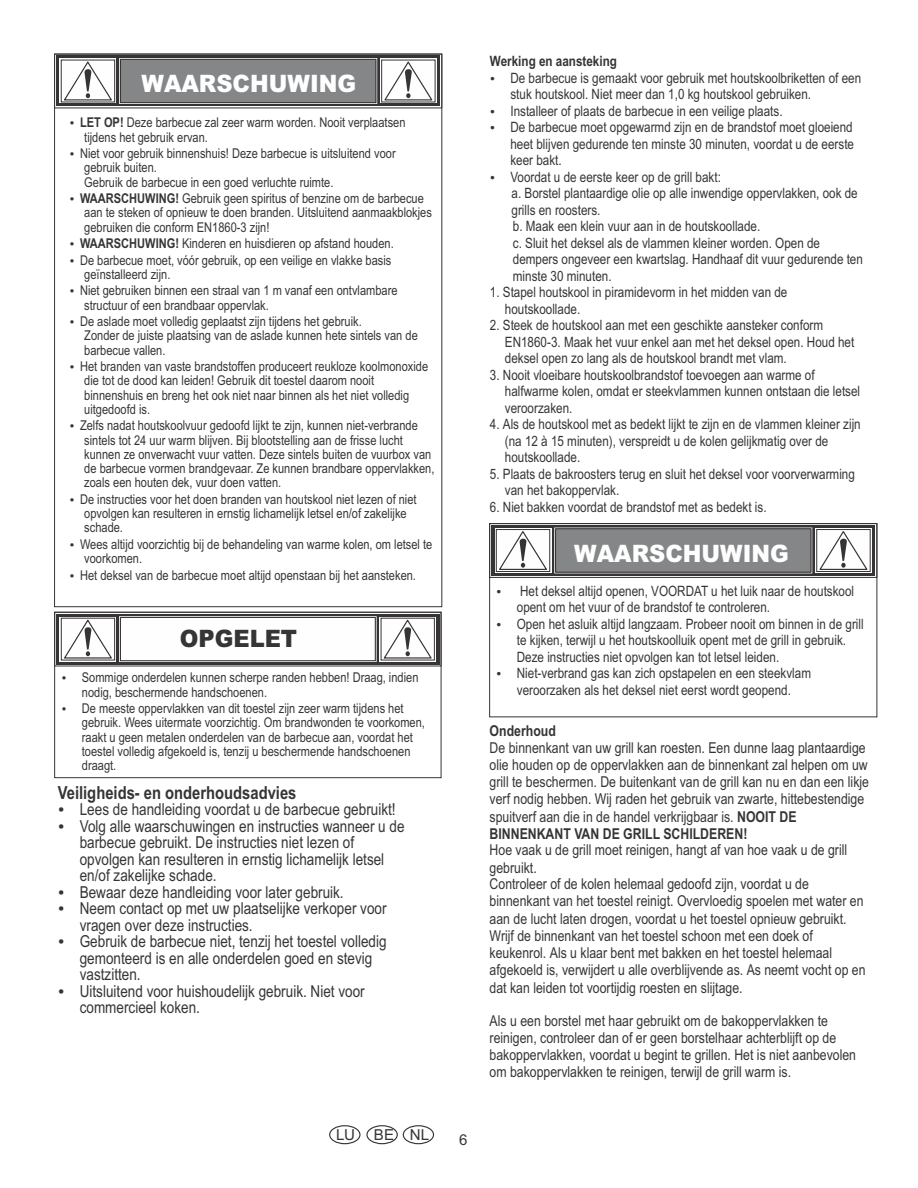
<style>
.page{position:relative;width:918px;height:1188px;background:#fff}
.page>*{position:absolute;margin:0;border:0;box-sizing:border-box;transform-origin:0 0}
.t1{font:900 24px "Arial";color:#fefefe;scale:.94 1}
.t2{font:900 24px "Arial";color:#373435;scale:.94 1}
.t3{font:700 18px "Arial Narrow";color:#373435}
.t4{font:16.5px/16.5px "Arial Narrow";color:#373435}
.t5{font:15.15px "Arial";color:#373435}
.t6{font:15px/17.2px "Arial Narrow";color:#373435}
.t7{font:700 15px "Arial Narrow";color:#373435}
.t8{font:15px "Arial";color:#373435}
.t9{font:14.25px/16.5px "Arial Narrow";color:#373435}
.t10{font:700 14.25px "Arial Narrow";color:#373435}
.t11{font:13.5px/14.2px "Arial Narrow";color:#373435}
.s1{font-weight:700}
</style>
<div class="page">
<div style="left:329px;top:1125px;width:32px;height:19px;border:1px solid #373435;border-radius:50%"></div>
<div style="left:366px;top:1125px;width:32px;height:19px;border:1px solid #373435;border-radius:50%"></div>
<div style="left:403px;top:1125px;width:31px;height:19px;border:1px solid #373435;border-radius:50%"></div>
<div style="left:489px;top:523px;width:388px;height:55px;border:1px solid #373435"></div>
<div style="left:489px;top:523px;width:388px;height:194px;border:1px solid #373435"></div>
<svg style="left:491px;top:525px;width:384px;height:51px;background:#4d4b4b"></svg>
<div style="left:815px;top:528px;width:57px;height:45px;background:#fefefe"></div>
<div style="left:816px;top:529px;width:55px;height:43px;border:1px solid #373435"></div>
<svg style="left:818px;top:527px;width:51px;height:44px"></svg>
<svg style="left:555px;top:528px;width:257px;height:45px;background:#808284"></svg>
<svg style="left:495px;top:528px;width:56px;height:45px"></svg>
<div style="left:496px;top:529px;width:54px;height:43px;border:1px solid #373435"></div>
<svg style="left:497px;top:530px;width:52px;height:41px"></svg>
<div style="left:54px;top:612px;width:387px;height:54px;border:1px solid #373435"></div>
<div style="left:54px;top:612px;width:387px;height:166px;border:1px solid #373435"></div>
<div style="left:56px;top:614px;width:383px;height:50px;background:#373435"></div>
<svg style="left:379px;top:617px;width:57px;height:45px"></svg>
<div style="left:381px;top:618px;width:54px;height:42px;border:1px solid #373435"></div>
<div style="left:119px;top:616px;width:258px;height:46px;border:1px solid #fefefe"></div>
<svg style="left:382px;top:617px;width:51px;height:42px;background:#dfdfdf"></svg>
<svg style="left:120px;top:617px;width:256px;height:45px;background:#f3f2f3"></svg>
<div style="left:60px;top:617px;width:56px;height:45px;background:#8d8b8c"></div>
<div style="left:61px;top:618px;width:54px;height:42px;border:1px solid #373435"></div>
<svg style="left:62px;top:619px;width:51px;height:40px;background:#e2e2e2"></svg>
<div style="left:56px;top:56px;width:384px;height:50px;background:#373435"></div>
<div style="left:380px;top:59px;width:57px;height:44px;background:#858383"></div>
<div style="left:381px;top:60px;width:54px;height:42px;border:1px solid #373435"></div>
<div style="left:119px;top:58px;width:258px;height:46px;border:1px solid #fefefe"></div>
<svg style="left:383px;top:60px;width:51px;height:41px;background:#e0e0e0"></svg>
<div style="left:120px;top:59px;width:257px;height:44px;background:#848688"></div>
<svg style="left:60px;top:59px;width:56px;height:44px"></svg>
<div style="left:61px;top:60px;width:54px;height:42px;border:1px solid #373435"></div>
<svg style="left:62px;top:60px;width:51px;height:41px;background:#e0e0e0"></svg>
<h1 class="t1" style="left:142px;top:75px;width:230px">WAARSCHUWING</h1>
<p class="t11" style="left:84px;top:117px;width:323px;text-indent:-4px"><span class="s1">LET OP!</span> Deze barbecue zal zeer warm worden. Nooit verplaatsen tijdens het gebruik ervan.</p>
<p class="t11" style="left:84px;top:148px;width:313px;text-indent:-4px">Niet voor gebruik binnenshuis! Deze barbecue is uitsluitend voor gebruik buiten.<br>Gebruik de barbecue in een goed verluchte ruimte.</p>
<p class="t11" style="left:84px;top:193px;width:349px;text-indent:-4px"><span class="s1">WAARSCHUWING!</span> Gebruik geen spiritus of benzine om de barbecue aan te steken of opnieuw te doen branden. Uitsluitend aanmaakblokjes gebruiken die conform EN1860-3 zijn!</p>
<p class="t11" style="left:80px;top:236px;width:315px;line-height:16.5px"><span class="s1">WAARSCHUWING!</span> Kinderen en huisdieren op afstand houden.<br>De barbecue moet, vóór gebruik, op een veilige en vlakke basis</p>
<p class="t11" style="left:80px;top:267px;width:319px;line-height:16.5px;text-indent:4px">geïnstalleerd zijn.<br>Niet gebruiken binnen een straal van 1 m vanaf een ontvlambare</p>
<p class="t11" style="left:80px;top:298px;width:283px;line-height:16.5px;text-indent:4px">structuur of een brandbaar oppervlak.<br>De aslade moet volledig geplaatst zijn tijdens het gebruik.</p>
<p class="t11" style="left:84px;top:330px;width:335px">Zonder de juiste plaatsing van de aslade kunnen hete sintels van de barbecue vallen.</p>
<p class="t11" style="left:84px;top:361px;width:345px;text-indent:-4px">Het branden van vaste brandstoffen produceert reukloze koolmonoxide die tot de dood kan leiden! Gebruik dit toestel daarom nooit binnenshuis en breng het ook niet naar binnen als het niet volledig uitgedoofd is.</p>
<p class="t11" style="left:84px;top:420px;width:352px;text-indent:-4px">Zelfs nadat houtskoolvuur gedoofd lijkt te zijn, kunnen niet-verbrande sintels tot 24 uur warm blijven. Bij blootstelling aan de frisse lucht kunnen ze onverwacht vuur vatten. Deze sintels buiten de vuurbox van de barbecue vormen brandgevaar. Ze kunnen brandbare oppervlakken, zoals een houten dek, vuur doen vatten.</p>
<p class="t11" style="left:84px;top:493px;width:334px;text-indent:-4px">De instructies voor het doen branden van houtskool niet lezen of niet opvolgen kan resulteren in ernstig lichamelijk letsel en/of zakelijke schade.</p>
<p class="t11" style="left:84px;top:538px;width:350px;text-indent:-4px">Wees altijd voorzichtig bij de behandeling van warme kolen, om letsel te voorkomen.</p>
<p class="t11" style="left:80px;top:569px;width:338px">Het deksel van de barbecue moet altijd openstaan bij het aansteken.</p>
<h1 class="t2" style="left:180px;top:629px;width:126px">OPGELET</h1>
<p class="t11" style="left:82px;top:672px;width:338px">Sommige onderdelen kunnen scherpe randen hebben! Draag, indien nodig, beschermende handschoenen.</p>
<p class="t11" style="left:82px;top:702px;width:345px">De meeste oppervlakken van dit toestel zijn zeer warm tijdens het gebruik. Wees uitermate voorzichtig. Om brandwonden te voorkomen, raakt u geen metalen onderdelen van de barbecue aan, voordat het toestel volledig afgekoeld is, tenzij u beschermende handschoenen draagt.</p>
<h2 class="t3" style="left:58px;top:786px;width:240px">Veiligheids- en onderhoudsadvies</h2>
<p class="t4" style="left:80px;top:803px;width:326px">Lees de handleiding voordat u de barbecue gebruikt!<br>Volg alle waarschuwingen en instructies wanneer u de barbecue gebruikt. De instructies niet lezen of opvolgen kan resulteren in ernstig lichamelijk letsel en/of zakelijke schade.<br>Bewaar deze handleiding voor later gebruik.<br>Neem contact op met uw plaatselijke verkoper voor vragen over deze instructies.<br>Gebruik de barbecue niet, tenzij het toestel volledig gemonteerd is en alle onderdelen goed en stevig vastzitten.<br>Uitsluitend voor huishoudelijk gebruik. Niet voor commercieel koken.</p>
<p class="t5" style="left:336px;top:1129px;width:20px">LU</p>
<p class="t5" style="left:374px;top:1129px;width:57px">BE NL</p>
<p class="t8" style="left:459px;top:1135px;width:10px">6</p>
<p class="t10" style="left:490px;top:56px;width:129px">Werking en aansteking</p>
<p class="t9" style="left:510px;top:71px;width:354px">De barbecue is gemaakt voor gebruik met houtskoolbriketten of een stuk houtskool. Niet meer dan 1,0 kg houtskool gebruiken.<br>Installeer of plaats de barbecue in een veilige plaats.<br>De barbecue moet opgewarmd zijn en de brandstof moet gloeiend heet blijven gedurende ten minste 30 minuten, voordat u de eerste keer bakt.<br>Voordat u de eerste keer op de grill bakt:<br>a. Borstel plantaardige olie op alle inwendige oppervlakken, ook de grills en roosters.<br>b. Maak een klein vuur aan in de houtskoollade.<br>c. Sluit het deksel als de vlammen kleiner worden. Open de dempers ongeveer een kwartslag. Handhaaf dit vuur gedurende ten minste 30 minuten.</p>
<p class="t9" style="left:505px;top:285px;width:284px;text-indent:-15px">1. Stapel houtskool in piramidevorm in het midden van de houtskoollade.</p>
<p class="t9" style="left:505px;top:318px;width:351px;text-indent:-15px">2. Steek de houtskool aan met een geschikte aansteker conform<br>EN1860-3. Maak het vuur enkel aan met het deksel open. Houd het deksel open zo lang als de houtskool brandt met vlam.</p>
<p class="t9" style="left:505px;top:368px;width:357px;text-indent:-15px">3. Nooit vloeibare houtskoolbrandstof toevoegen aan warme of halfwarme kolen, omdat er steekvlammen kunnen ontstaan die letsel veroorzaken.</p>
<p class="t9" style="left:505px;top:417px;width:357px;text-indent:-15px">4. Als de houtskool met as bedekt lijkt te zijn en de vlammen kleiner zijn (na 12 à 15 minuten), verspreidt u de kolen gelijkmatig over de houtskoollade.</p>
<p class="t9" style="left:505px;top:467px;width:352px;text-indent:-15px">5. Plaats de bakroosters terug en sluit het deksel voor voorverwarming van het bakoppervlak.</p>
<p class="t9" style="left:490px;top:500px;width:278px">6. Niet bakken voordat de brandstof met as bedekt is.</p>
<h1 class="t1" style="left:574px;top:545px;width:230px">WAARSCHUWING</h1>
<p class="t9" style="left:517px;top:584px;width:348px">Het deksel altijd openen, VOORDAT u het luik naar de houtskool opent om het vuur of de brandstof te controleren.<br>Open het asluik altijd langzaam. Probeer nooit om binnen in de grill te kijken, terwijl u het houtskoolluik opent met de grill in gebruik.<br>Deze instructies niet opvolgen kan tot letsel leiden.<br>Niet-verbrand gas kan zich opstapelen en een steekvlam veroorzaken als het deksel niet eerst wordt geopend.</p>
<p class="t7" style="left:490px;top:725px;width:68px">Onderhoud</p>
<p class="t6" style="left:490px;top:740px;width:381px">De binnenkant van uw grill kan roesten. Een dunne laag plantaardige olie houden op de oppervlakken aan de binnenkant zal helpen om uw grill te beschermen. De buitenkant van de grill kan nu en dan een likje verf nodig hebben. Wij raden het gebruik van zwarte, hittebestendige spuitverf aan die in de handel verkrijgbaar is. <span class="s1">NOOIT DE BINNENKANT VAN DE GRILL SCHILDEREN!</span></p>
<p class="t6" style="left:490px;top:843px;width:378px">Hoe vaak u de grill moet reinigen, hangt af van hoe vaak u de grill gebruikt.<br>Controleer of de kolen helemaal gedoofd zijn, voordat u de binnenkant van het toestel reinigt. Overvloedig spoelen met water en aan de lucht laten drogen, voordat u het toestel opnieuw gebruikt.<br>Wrijf de binnenkant van het toestel schoon met een doek of keukenrol. Als u klaar bent met bakken en het toestel helemaal afgekoeld is, verwijdert u alle overblijvende as. As neemt vocht op en dat kan leiden tot voortijdig roesten en slijtage.</p>
<p class="t6" style="left:490px;top:1013px;width:368px">Als u een borstel met haar gebruikt om de bakoppervlakken te reinigen, controleer dan of er geen borstelhaar achterblijft op de bakoppervlakken, voordat u begint te grillen. Het is niet aanbevolen om bakoppervlakken te reinigen, terwijl de grill warm is.</p>
</div>
